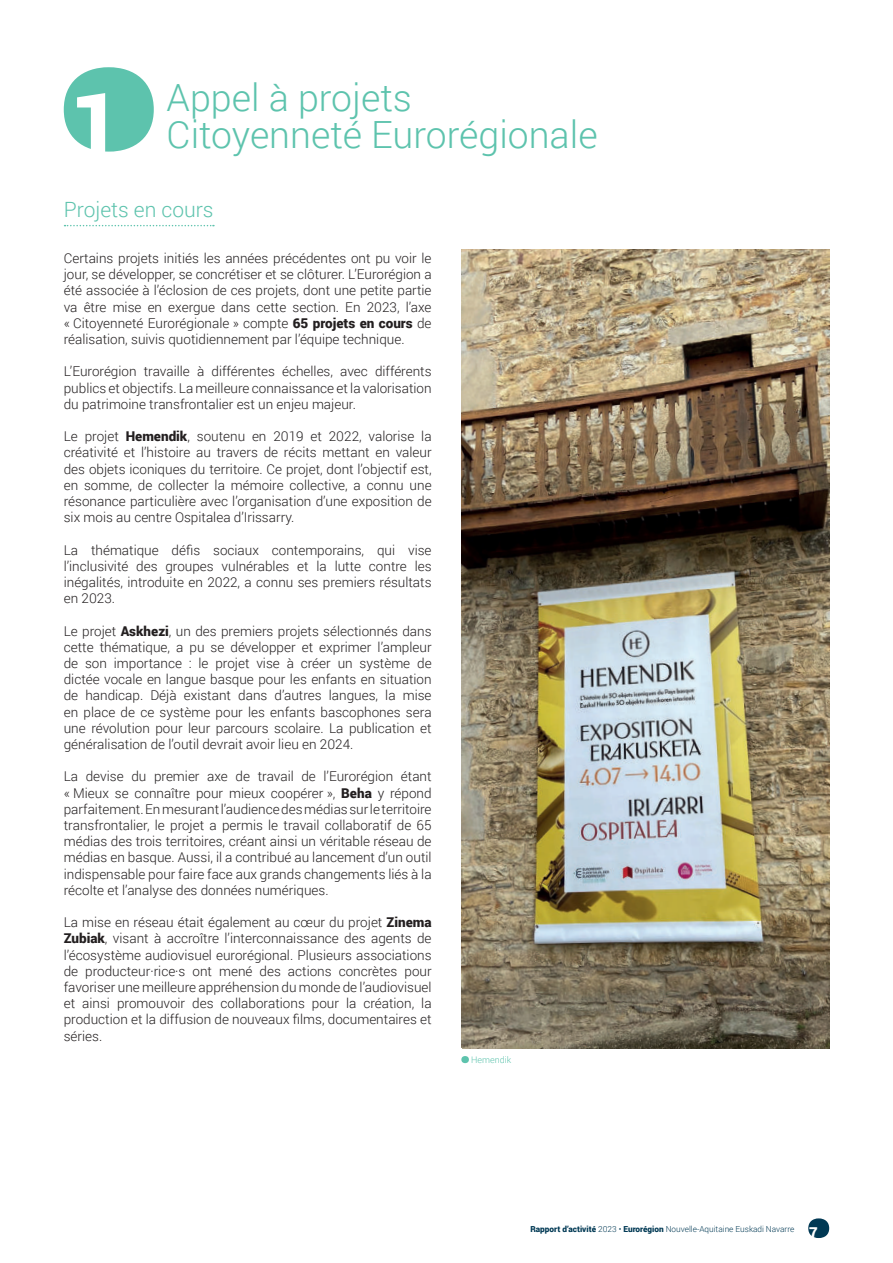
<style>
.page{position:relative;width:893px;height:1263px;background:#fff}
.page>*{position:absolute;margin:0;border:0;box-sizing:border-box;transform-origin:0 0}
.t1{font:900 87px "Roboto";color:#fff}
.t2{font:300 37.5px/37.5px "Roboto";color:#5dc3ad}
.t3{font:300 21px "Roboto";color:#5dc3ad}
.t4{font:300 13.5px/16.2px "Roboto";color:#231f20;text-align:justify}
.t5{font:300 9px "Roboto";color:#5dc3ad}
.t6{font:300 8.25px "Roboto";color:#013954}
.s1{font-weight:900}
.s2{font-weight:900;font-size:15px;color:#fff}
</style>
<div class="page">
<div style="left:64px;top:67px;width:90px;height:85px;background:#5dc3ad;border-radius:50%"></div>
<hr style="left:0;top:0;width:1px;height:1263px;background:#5dc3ad">
<svg style="left:0;top:390px;width:1px;height:231px"></svg>
<svg style="left:0;top:621px;width:1px;height:578px"></svg>
<svg style="left:65px;top:225px;width:149px;height:1px"></svg>
<img style="left:461px;top:250px;width:368px;height:798px">
<div style="left:461px;top:1056px;width:8px;height:7px;background:#5dc3ad;border-radius:50%"></div>
<div style="left:808px;top:1218px;width:21px;height:20px;background:#013954;border-radius:50%"></div>
<h1 class="t1" style="left:71px;top:63px;width:52px">1</h1>
<h2 class="t2" style="left:167px;top:78px;width:432px">Appel à projets<br>Citoyenneté Eurorégionale</h2>
<h3 class="t3" style="left:64px;top:195px;width:151px">Projets en cours</h3>
<p class="t4" style="left:64px;top:250px;width:369px">Certains projets initiés les années précédentes ont pu voir le jour, se développer, se concrétiser et se clôturer. L’Eurorégion a été associée à l’éclosion de ces projets, dont une petite partie va être mise en exergue dans cette section. En 2023, l’axe « Citoyenneté Eurorégionale » compte <span class="s1">65 projets en cours</span> de réalisation, suivis quotidiennement par l’équipe technique.</p>
<p class="t4" style="left:64px;top:363px;width:369px">L’Eurorégion travaille à différentes échelles, avec différents publics et objectifs. La meilleure connaissance et la valorisation du patrimoine transfrontalier est un enjeu majeur.</p>
<p class="t4" style="left:64px;top:428px;width:369px">Le projet <span class="s1">Hemendik</span>, soutenu en 2019 et 2022, valorise la créativité et l’histoire au travers de récits mettant en valeur des objets iconiques du territoire. Ce projet, dont l’objectif est, en somme, de collecter la mémoire collective, a connu une résonance particulière avec l’organisation d’une exposition de six mois au centre Ospitalea d’Irissarry.</p>
<p class="t4" style="left:64px;top:541px;width:369px">La thématique défis sociaux contemporains, qui vise l’inclusivité des groupes vulnérables et la lutte contre les inégalités, introduite en 2022, a connu ses premiers résultats en 2023.</p>
<p class="t4" style="left:64px;top:622px;width:369px">Le projet <span class="s1">Askhezi</span>, un des premiers projets sélectionnés dans cette thématique, a pu se développer et exprimer l’ampleur de son importance : le projet vise à créer un système de dictée vocale en langue basque pour les enfants en situation de handicap. Déjà existant dans d’autres langues, la mise en place de ce système pour les enfants bascophones sera une révolution pour leur parcours scolaire. La publication et généralisation de l’outil devrait avoir lieu en 2024.</p>
<p class="t4" style="left:64px;top:768px;width:369px">La devise du premier axe de travail de l’Eurorégion étant « Mieux se connaître pour mieux coopérer », <span class="s1">Beha</span> y répond parfaitement. En mesurant l’audience des médias sur le territoire transfrontalier, le projet a permis le travail collaboratif de 65 médias des trois territoires, créant ainsi un véritable réseau de médias en basque. Aussi, il a contribué au lancement d’un outil indispensable pour faire face aux grands changements liés à la récolte et l’analyse des données numériques.</p>
<p class="t4" style="left:64px;top:914px;width:369px">La mise en réseau était également au cœur du projet <span class="s1">Zinema Zubiak</span>, visant à accroître l’interconnaissance des agents de l’écosystème audiovisuel eurorégional. Plusieurs associations de producteur·rice·s ont mené des actions concrètes pour favoriser une meilleure appréhension du monde de l’audiovisuel et ainsi promouvoir des collaborations pour la création, la production et la diffusion de nouveaux films, documentaires et séries.</p>
<p class="t5" style="left:471px;top:1054px;width:42px">Hemendik</p>
<p class="t6" style="left:530px;top:1223px;width:289px"><span class="s1">Rapport d’activité</span> 2023 • <span class="s1">Eurorégion</span> Nouvelle-Aquitaine Euskadi Navarre <span class="s2">7</span></p>
</div>
